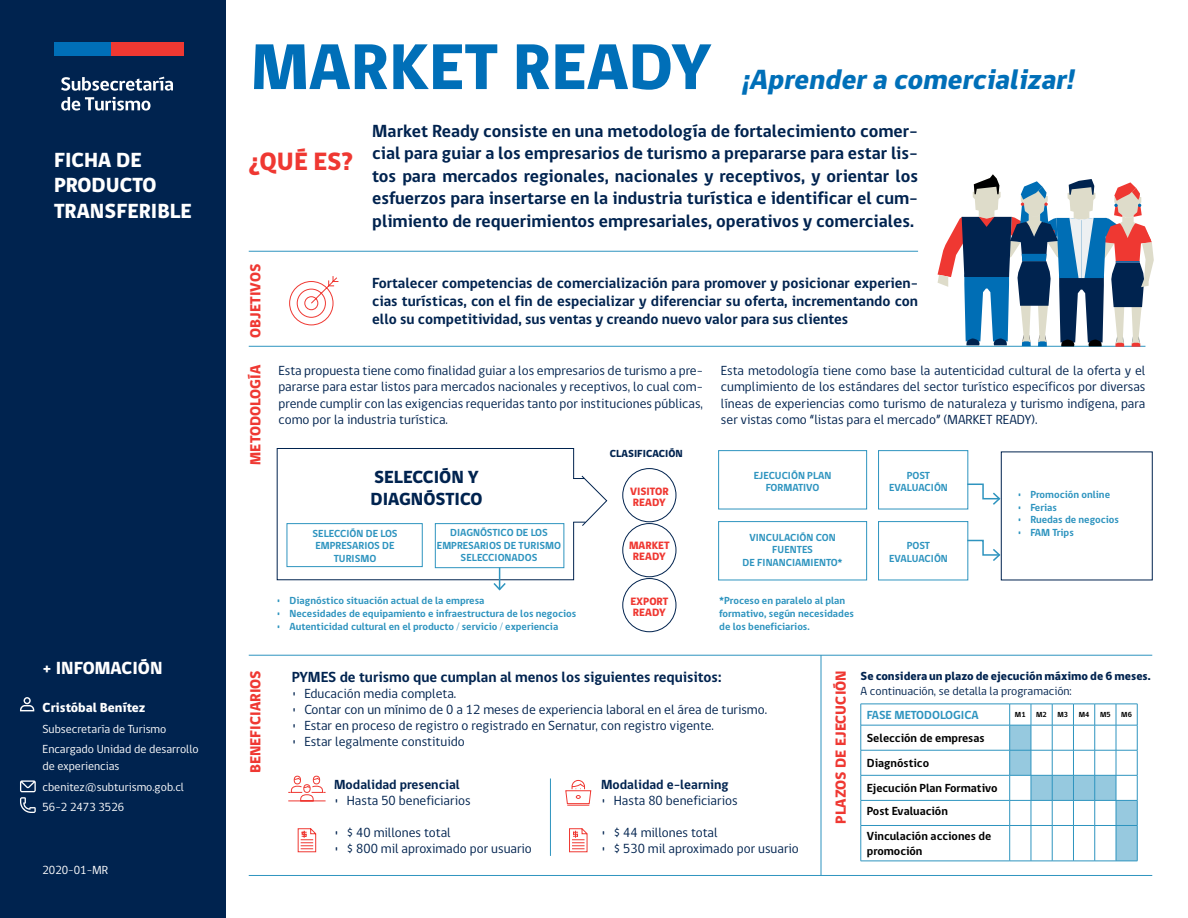
<style>
.page{position:relative;width:1188px;height:918px;background:#fff}
.page>*{position:absolute;margin:0;border:0;box-sizing:border-box;transform-origin:0 0}
.t1{font:800 66.15px "gob CL";color:#006fb8}
.t2{font:italic 800 28.5px "gob CL";color:#006fb8}
.t3{font:800 25.65px "gob CL";color:#ef3832}
.t4{font:800 21px/25.2px "gob CL";color:#fff}
.t5{font:700 18px/22.5px "gob CL";color:#00234f;text-align:justify}
.t6{font:800 18px/21.6px "gob CL";color:#00234f}
.t7{font:800 18px "gob CL";color:#fff}
.t8{font:700 15px/18px "gob CL";color:#00234f;text-align:justify}
.t9{font:800 15px "gob CL";color:#ef3832}
.t10{font:13.5px/16.5px "gob CL";color:#00234f;text-align:justify}
.t11{font:700 13.5px "gob CL";color:#00234f}
.t12{font:800 13.5px "gob CL";color:#fff}
.t13{font:12px/20.7px "gob CL";color:#fff}
.t14{font:700 12px/25px "gob CL";color:#000}
.t15{font:800 12px "gob CL";color:#00234f}
.t16{font:12px "gob CL";color:#00234f}
.t17{font:700 12px "gob CL";color:#2e94bf}
.t18{font:800 10.95px/10.9px "gob CL";color:#ef3832}
.t19{font:700 10.5px/12.6px "gob CL";color:#2e94bf;text-align:center}
.t20{font:800 10.5px "gob CL";color:#00234f}
.t21{font:700 7.5px "gob CL";color:#000}
</style>
<div class="page">
<hr style="left:249px;top:346px;width:896px;height:1px;background:#2e94bf">
<hr style="left:249px;top:251px;width:669px;height:1px;background:#2e94bf">
<svg style="left:938px;top:174px;width:216px;height:173px"></svg>
<svg style="left:861px;top:704px;width:277px;height:158px"></svg>
<div style="left:1001px;top:452px;width:152px;height:128px;border:1px solid #00234f"></div>
<div style="left:718px;top:450px;width:149px;height:59px;border:1px solid #2e94bf"></div>
<div style="left:878px;top:450px;width:90px;height:59px;border:1px solid #2e94bf"></div>
<div style="left:718px;top:521px;width:149px;height:59px;border:1px solid #2e94bf"></div>
<div style="left:878px;top:521px;width:90px;height:59px;border:1px solid #2e94bf"></div>
<div style="left:287px;top:523px;width:136px;height:44px;border:1px solid #2e94bf"></div>
<div style="left:435px;top:523px;width:129px;height:45px;border:1px solid #2e94bf"></div>
<div style="left:622px;top:468px;width:54px;height:54px;border:1px solid #00234f;border-radius:50%"></div>
<div style="left:622px;top:523px;width:54px;height:54px;border:1px solid #00234f;border-radius:50%"></div>
<div style="left:622px;top:578px;width:54px;height:54px;border:1px solid #00234f;border-radius:50%"></div>
<svg style="left:289px;top:276px;width:50px;height:50px"></svg>
<div style="left:277px;top:448px;width:297px;height:132px;border:1px solid #00234f"></div>
<div style="left:571px;top:479px;width:7px;height:43px;background:#fff"></div>
<svg style="left:966px;top:483px;width:36px;height:23px"></svg>
<svg style="left:966px;top:539px;width:36px;height:24px"></svg>
<svg style="left:492px;top:567px;width:15px;height:24px"></svg>
<svg style="left:573px;top:475px;width:35px;height:52px"></svg>
<svg style="left:297px;top:828px;width:19px;height:25px"></svg>
<svg style="left:569px;top:828px;width:19px;height:25px"></svg>
<hr style="left:249px;top:655px;width:903px;height:1px;background:#2e94bf">
<hr style="left:249px;top:875px;width:903px;height:1px;background:#2e94bf">
<div style="left:0;top:0;width:225px;height:918px;background:#00234f"></div>
<svg style="left:61px;top:77px;width:112px;height:14px"></svg>
<svg style="left:61px;top:97px;width:90px;height:14px"></svg>
<div style="left:54px;top:42px;width:58px;height:14px;background:#006fb8"></div>
<div style="left:112px;top:42px;width:72px;height:14px;background:#ef3832"></div>
<svg style="left:565px;top:780px;width:27px;height:26px"></svg>
<hr style="left:550px;top:779px;width:1px;height:77px;background:#2e94bf">
<hr style="left:821px;top:655px;width:1px;height:220px;background:#2e94bf">
<svg style="left:288px;top:775px;width:38px;height:27px"></svg>
<svg style="left:20px;top:780px;width:16px;height:33px"></svg>
<svg style="left:20px;top:697px;width:14px;height:14px"></svg>
<h3 class="t4" style="left:54px;top:148px;width:139px">FICHA DE<br>PRODUCTO<br>TRANSFERIBLE</h3>
<h3 class="t7" style="left:43px;top:655px;width:122px">+ INFOMACIÓN</h3>
<p class="t12" style="left:43px;top:698px;width:104px">Cristóbal Benítez</p>
<p class="t13" style="left:43px;top:719px;width:158px">Subsecretaría de Turismo<br>Encargado Unidad de desarrollo</p>
<p class="t13" style="left:43px;top:756px;width:143px">de experiencias cbenitez@subturismo.gob.cl<br>56-2 2473 3526</p>
<p class="t13" style="left:43px;top:860px;width:67px">2020-01-MR</p>
<h1 class="t1" style="left:251px;top:22px;width:462px">MARKET READY</h1>
<h2 class="t2" style="left:741px;top:60px;width:341px">¡Aprendera comercializar!</h2>
<h3 class="t3" style="left:249px;top:144px;width:105px">¿QUÉ ES?</h3>
<p class="t9" style="left:245px;top:338px;width:75px;rotate:-90deg">OBJETIVOS</p>
<p class="t5" style="left:372px;top:120px;width:547px">Market Ready consiste en una metodología de fortalecimiento comer&shy;cial para guiar a los empresarios de turismo a prepararse para estar lis&shy;tos para mercados regionales, nacionales y receptivos, y orientar los esfuerzos para insertarse en la industria turística e identificar el cum&shy;plimiento de requerimientos empresariales, operativos y comerciales.</p>
<p class="t8" style="left:372px;top:275px;width:547px">Fortalecer competencias de comercialización para promover y posicionar experien&shy;cias turísticas, con el fin de especializar y diferenciar su oferta, incrementando con ello su competitividad, sus ventas y creando nuevo valor para sus clientes</p>
<p class="t9" style="left:245px;top:465px;width:101px;rotate:-90deg">METODOLOGÍA</p>
<p class="t10" style="left:279px;top:362px;width:426px">Esta propuesta tiene como finalidad guiar a los empresarios de turismo a pre&shy;pararse para estar listos para mercados nacionales y receptivos, lo cual com&shy;prende cumplir con las exigencias requeridas tanto por instituciones públicas, como por la industria turística.</p>
<p class="t10" style="left:721px;top:362px;width:426px">Esta metodología tiene como base la autenticidad cultural de la oferta y el cumplimiento de los estándares del sector turístico específicos por diversas líneas de experiencias como turismo de naturaleza y turismo indígena, para ser vistas como “listas para el mercado” (MARKET READY).</p>
<p class="t20" style="left:610px;top:446px;width:74px">CLASIFICACIÓN</p>
<p class="t18" style="left:630px;top:486px;width:40px">VISITOR<br>READY</p>
<p class="t18" style="left:629px;top:540px;width:42px;text-align:center">MARKET<br>READY</p>
<p class="t18" style="left:630px;top:596px;width:40px">EXPORT<br>READY</p>
<h3 class="t6" style="left:370px;top:467px;width:114px">SELECCIÓN Y<br>DIAGNÓSTICO</h3>
<p class="t19" style="left:754px;top:469px;width:79px">EJECUCIÓN PLAN<br>FORMATIVO</p>
<p class="t19" style="left:889px;top:469px;width:60px">POST<br>EVALUACIÓN</p>
<p class="t19" style="left:1018px;top:489px;width:94px">• Promoción online</p>
<p class="t19" style="left:1018px;top:501px;width:41px">• Ferias</p>
<p class="t19" style="left:1018px;top:514px;width:103px">• Ruedas de negocios</p>
<p class="t19" style="left:1018px;top:526px;width:58px">• FAM Trips</p>
<p class="t19" style="left:437px;top:527px;width:126px">DIAGNÓSTICO DE LOS<br>EMPRESARIOS DE TURISMO<br>SELECCIONADOS</p>
<p class="t19" style="left:277px;top:595px;width:209px">• Diagnóstico situación actual de la empresa</p>
<p class="t19" style="left:277px;top:607px;width:301px">• Necesidades de equipamiento e infraestructura de los negocios</p>
<p class="t19" style="left:277px;top:620px;width:283px">• Autenticidad cultural en el producto / servicio / experiencia</p>
<p class="t19" style="left:313px;top:527px;width:87px">SELECCIÓN DE LOS<br>EMPRESARIOS DE<br>TURISMO</p>
<p class="t19" style="left:743px;top:531px;width:102px">VINCULACIÓN CON<br>FUENTES<br>DE FINANCIAMIENTO*</p>
<p class="t19" style="left:889px;top:540px;width:60px">POST<br>EVALUACIÓN</p>
<p class="t19" style="left:719px;top:595px;width:136px;text-align:left">*Proceso en paralelo al plan formativo, según necesidades de los beneficiarios.</p>
<p class="t9" style="left:245px;top:773px;width:104px;rotate:-90deg">BENEFICIARIOS</p>
<p class="t9" style="left:831px;top:824px;width:155px;rotate:-90deg">PLAZOS DE EJECUCIÓN</p>
<p class="t8" style="left:292px;top:668px;width:431px">PYMES de turismo que cumplan al menos los siguientes requisitos:</p>
<p class="t10" style="left:292px;top:685px;width:166px">• Educación media completa.</p>
<p class="t10" style="left:292px;top:702px;width:477px">• Contar con un mínimo de 0 a 12 meses de experiencia laboral en el área de turismo.</p>
<p class="t10" style="left:292px;top:718px;width:424px">• Estar en proceso de registro o registrado en Sernatur, con registro vigente.</p>
<p class="t10" style="left:292px;top:734px;width:175px">• Estar legalmente constituido</p>
<p class="t11" style="left:334px;top:775px;width:127px">Modalidad presencial</p>
<p class="t10" style="left:334px;top:792px;width:138px">• Hasta 50 beneficiarios</p>
<p class="t10" style="left:334px;top:825px;width:118px">• $ 40 millones total</p>
<p class="t10" style="left:334px;top:841px;width:199px">• $ 800 mil aproximado por usuario</p>
<p class="t11" style="left:601px;top:775px;width:129px">Modalidad e-learning</p>
<p class="t10" style="left:601px;top:792px;width:138px">• Hasta 80 beneficiarios</p>
<p class="t10" style="left:601px;top:825px;width:118px">• $ 44 millones total</p>
<p class="t10" style="left:601px;top:841px;width:199px">• $ 530 mil aproximado por usuario</p>
<p class="t15" style="left:861px;top:667px;width:292px">Se considera un plazo de ejecución máximo de 6 meses.</p>
<p class="t16" style="left:861px;top:682px;width:213px">A continuación, se detalla la programación:</p>
<p class="t17" style="left:867px;top:707px;width:114px">FASE METODOLOGICA</p>
<p class="t21" style="left:1015px;top:710px;width:12px">M1</p>
<p class="t21" style="left:1036px;top:710px;width:12px">M2</p>
<p class="t21" style="left:1058px;top:710px;width:12px">M3</p>
<p class="t21" style="left:1079px;top:710px;width:12px">M4</p>
<p class="t21" style="left:1100px;top:710px;width:12px">M5</p>
<p class="t21" style="left:1121px;top:710px;width:12px">M6</p>
<p class="t14" style="left:867px;top:726px;width:132px">Selección de empresas<br>Diagnóstico<br>Ejecución Plan Formativo</p>
<p class="t14" style="left:867px;top:799px;width:126px">Post Evaluación<br>Vinculación acciones de</p>
<p class="t14" style="left:867px;top:839px;width:57px">promoción</p>
</div>
